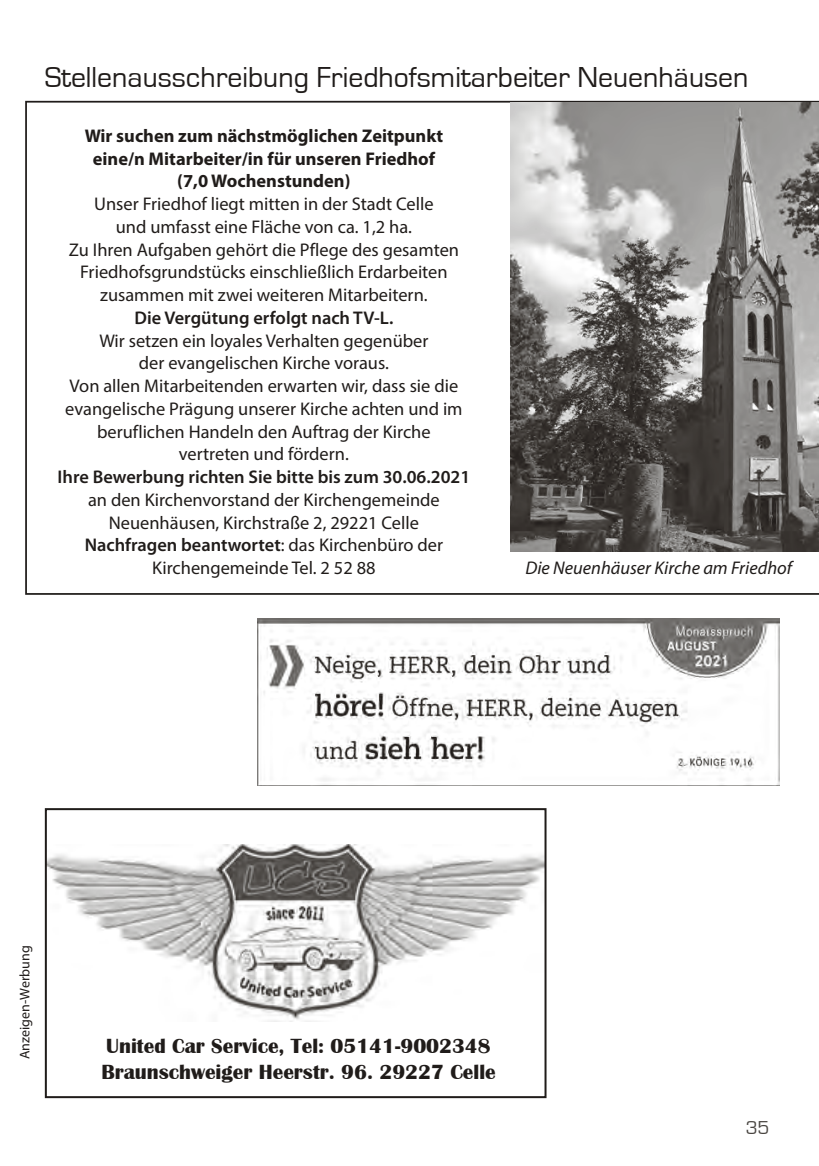
<style>
.page{position:relative;width:819px;height:1166px;background:#fff}
.page>*{position:absolute;margin:0;border:0;box-sizing:border-box;transform-origin:0 0}
.t1{font:29.75px "Eurostile";color:#201c1a}
.t2{font:700 21.18px/26.1px "Britannic";color:#201c1a}
.t3{font:19.25px "Eurostile";color:#484440}
.t4{font:18.38px/22.8px "Myriad Pro";color:#201c1a;text-align:center}
.t5{font:700 18.38px/22.8px "Myriad Pro";color:#201c1a;text-align:center}
.t6{font:600 18.38px "Myriad Pro";color:#201c1a}
.t7{font:italic 18.38px "Myriad Pro";color:#201c1a}
.t8{font:14px "Myriad Pro";color:#201c1a}
.s1{font-weight:600}
</style>
<div class="page">
<img style="left:48px;top:844px;width:495px;height:177px">
<div style="left:45px;top:808px;width:501px;height:290px;border:2px solid #201c1a"></div>
<svg style="left:25px;top:101px;width:794px;height:494px"></svg>
<img style="left:511px;top:103px;width:308px;height:448px">
<img style="left:257px;top:619px;width:522px;height:166px">
<h1 class="t1" style="left:45px;top:61px;width:705px">Stellenausschreibung Friedhofsmitarbeiter Neuenhäusen</h1>
<p class="t5" style="left:85px;top:124px;width:360px">Wir suchen zum nächstmöglichen Zeitpunkt eine/n Mitarbeiter/in für unseren Friedhof (7,0 Wochenstunden)</p>
<p class="t4" style="left:69px;top:192px;width:392px">Unser Friedhof liegt mitten in der Stadt Celle<br>und umfasst eine Fläche von ca. 1,2 ha.<br>Zu Ihren Aufgaben gehört die Pflege des gesamten Friedhofsgrundstücks einschließlich Erdarbeiten zusammen mit zwei weiteren Mitarbeitern.</p>
<p class="t6" style="left:134px;top:306px;width:260px">Die Vergütung erfolgt nach TV-L.</p>
<p class="t4" style="left:65px;top:329px;width:399px">Wir setzen ein loyales Verhalten gegenüber<br>der evangelischen Kirche voraus.<br>Von allen Mitarbeitenden erwarten wir, dass sie die evangelische Prägung unserer Kirche achten und im beruflichen Handeln den Auftrag der Kirche vertreten und fördern.</p>
<p class="t6" style="left:58px;top:465px;width:414px">Ihre Bewerbung richten Sie bitte bis zum 30.06.2021</p>
<p class="t4" style="left:85px;top:488px;width:360px">an den Kirchenvorstand der Kirchengemeinde Neuenhäusen, Kirchstraße 2, 29221 Celle <span class="s1">Nachfragen beantwortet</span>: das Kirchenbüro der Kirchengemeinde Tel. 2 52 88</p>
<p class="t7" style="left:525px;top:557px;width:268px">Die Neuenhäuser Kirche am Friedhof</p>
<p class="t8" style="left:16px;top:1059px;width:115px;rotate:-90deg">Anzeigen-Werbung</p>
<p class="t2" style="left:101px;top:1033px;width:396px">United Car Service, Tel: 05141-9002348<br>Braunschweiger Heerstr. 96. 29227 Celle</p>
<p class="t3" style="left:745px;top:1117px;width:25px">35</p>
</div>
